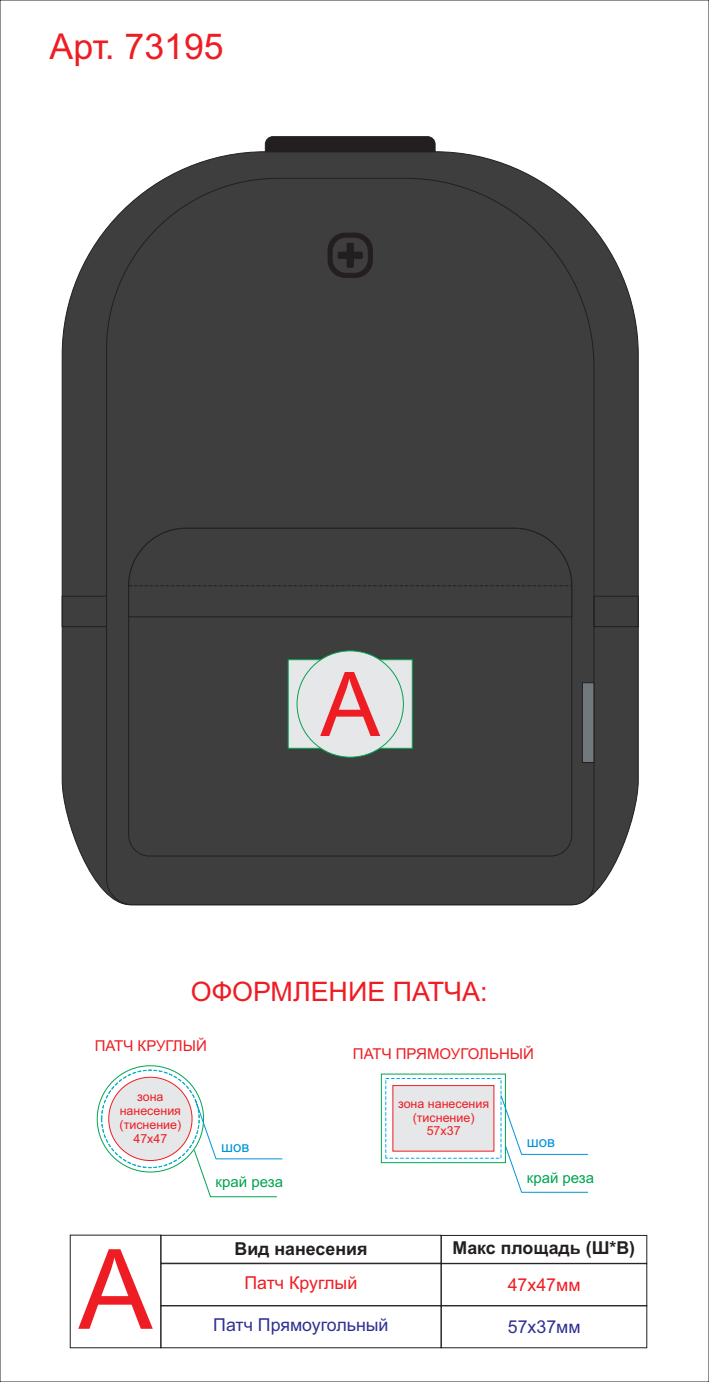
<style>
.page{position:relative;width:709px;height:1382px;background:#fff}
.page>*{position:absolute;margin:0;border:0;box-sizing:border-box;transform-origin:0 0}
.t1{font:111.12px "Arial";color:#ee1d23}
.t2{font:89.38px "Arial";color:#ee1d23}
.t3{font:35.62px "Arial";color:#ee1d23}
.t4{font:26.88px "Arial";color:#ee1d23}
.t5{font:700 17.75px "Arial";color:#231f20}
.t6{font:17.75px "Arial";color:#2e3092}
.t7{font:17.75px "Arial";color:#ee1d23}
.t8{font:15px "Arial";color:#ee1d23}
.t9{font:15px "Arial";color:#00a54f}
.t10{font:15px "Arial";color:#0095d9}
.t11{font:12.44px/13.9px "Arial";color:#ee1d23;text-align:center}
</style>
<div class="page">
<svg style="left:62px;top:151px;width:576px;height:743px;fill:#3e3e3f"></svg>
<div style="left:106px;top:178px;width:488px;height:727px;background:#3e3e3f"></div>
<div style="left:128px;top:617px;width:444px;height:239px;background:#3e3e3f"></div>
<div style="left:128px;top:528px;width:444px;height:89px;background:#3e3e3f"></div>
<svg style="left:129px;top:586px;width:443px;height:1px"></svg>
<svg style="left:328px;top:233px;width:45px;height:45px;background:#302e2f"></svg>
<div style="left:160px;top:1235px;width:281px;height:29px;border:1px solid #231f20"></div>
<div style="left:441px;top:1235px;width:206px;height:29px;border:1px solid #231f20"></div>
<div style="left:70px;top:1235px;width:91px;height:113px;border:1px solid #231f20"></div>
<div style="left:160px;top:1263px;width:281px;height:43px;border:1px solid #231f20"></div>
<div style="left:160px;top:1305px;width:281px;height:43px;border:1px solid #231f20"></div>
<div style="left:441px;top:1263px;width:206px;height:43px;border:1px solid #231f20"></div>
<div style="left:441px;top:1305px;width:206px;height:43px;border:1px solid #231f20"></div>
<svg style="left:288px;top:659px;width:124px;height:90px;background:#c9ddd5"></svg>
<svg style="left:97px;top:1065px;width:107px;height:107px"></svg>
<div style="left:297px;top:651px;width:106px;height:106px;background:#e6e7e9;border:1px solid #00a54f;border-radius:50%"></div>
<div style="left:109px;top:1077px;width:83px;height:84px;background:#e6e7e9;border:1px solid #ee1d23;border-radius:50%"></div>
<svg style="left:381px;top:1074px;width:207px;height:119px"></svg>
<svg style="left:194px;top:1099px;width:89px;height:98px"></svg>
<div style="left:593px;top:596px;width:45px;height:31px;border:1px solid #231f20"></div>
<div style="left:62px;top:596px;width:45px;height:31px;border:1px solid #231f20"></div>
<svg style="left:582px;top:682px;width:12px;height:81px"></svg>
<svg style="left:265px;top:136px;width:170px;height:16px;background:#262223"></svg>
<h3 class="t3" style="left:50px;top:33px;width:175px">Арт. 73195</h3>
<h2 class="t2" style="left:320px;top:671px;width:61px">А</h2>
<h3 class="t4" style="left:191px;top:981px;width:298px">ОФОРМЛЕНИЕ ПАТЧА:</h3>
<p class="t8" style="left:95px;top:1040px;width:114px">ПАТЧ КРУГЛЫЙ</p>
<p class="t11" style="left:119px;top:1091px;width:63px">зона нанесения (тиснение)<br>47х47</p>
<p class="t10" style="left:221px;top:1141px;width:30px">шов</p>
<p class="t9" style="left:216px;top:1176px;width:69px">край реза</p>
<p class="t8" style="left:353px;top:1048px;width:182px">ПАТЧ ПРЯМОУГОЛЬНЫЙ</p>
<p class="t11" style="left:398px;top:1097px;width:93px">зона нанесения (тиснение)<br>57х37</p>
<p class="t10" style="left:527px;top:1136px;width:30px">шов</p>
<p class="t9" style="left:527px;top:1172px;width:69px">край реза</p>
<h1 class="t1" style="left:78px;top:1248px;width:76px">А</h1>
<h3 class="t5" style="left:234px;top:1242px;width:134px">Вид нанесения</h3>
<h3 class="t5" style="left:452px;top:1241px;width:184px">Макс площадь (Ш*В)</h3>
<h3 class="t7" style="left:244px;top:1276px;width:114px">Патч Круглый</h3>
<h3 class="t6" style="left:213px;top:1318px;width:177px">Патч Прямоугольный</h3>
<h3 class="t7" style="left:508px;top:1278px;width:74px">47х47мм</h3>
<h3 class="t6" style="left:508px;top:1320px;width:74px">57х37мм</h3>
</div>
